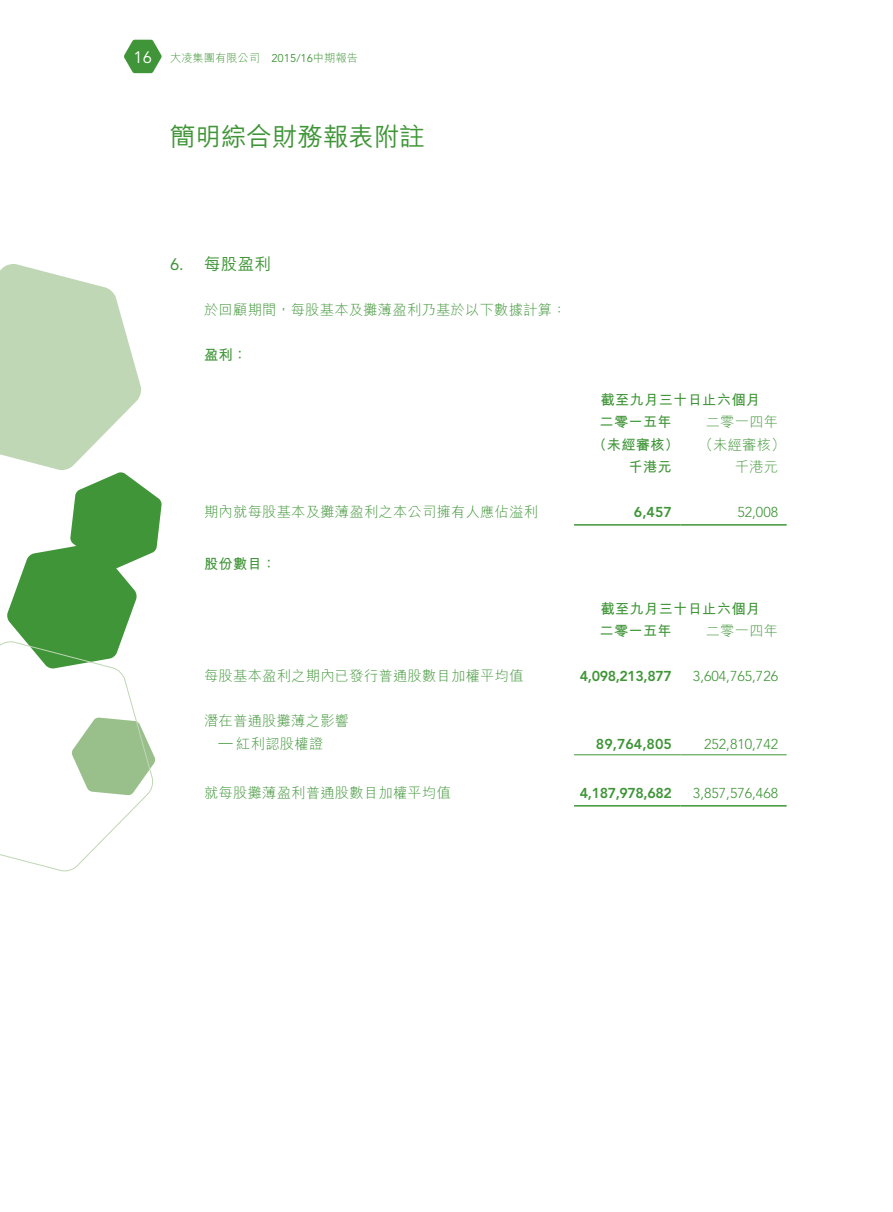
<style>
.page{position:relative;width:893px;height:1212px;background:#fff}
.page>*{position:absolute;margin:0;border:0;box-sizing:border-box;transform-origin:0 0}
.t1{font:500 25.5px "M Hei HK";color:#3f9537}
._01_H1{font:500 16.5px "M Hei HK";color:#3f9537}
._50_Table_txt{font:300 14.25px "M Hei HK";letter-spacing:.02em;color:#3f9537}
._50_Table_txt-2{font:700 14.25px "M Hei HK";letter-spacing:.02em;color:#3f9537}
._50_Table_txt-3{font:300 14.25px "Avenir LT Std";color:#3f9537}
._50_Table_txt-4{font:800 14.25px "Avenir LT Std";letter-spacing:-.03em;color:#3f9537}
._00_txt{font:300 14.25px "M Hei HK";letter-spacing:.02em;color:#3f9537}
._00_txt-2{font:700 14.25px "M Hei HK";color:#3f9537}
.t2{font:300 11.25px "M Hei HK";color:#3f9537}
.s1{font-family:"Avenir LT Std";font-weight:400;font-size:16.5px;color:#fff}
.s2{font-family:"Avenir LT Std";font-weight:400}
.s3{font-family:"Avenir LT Std"}
</style>
<div class="page">
<svg style="left:124px;top:40px;width:38px;height:33px"></svg>
<svg style="left:0;top:264px;width:162px;height:608px"></svg>
<hr style="left:574px;top:524px;width:106px;height:2px;background:#3f9537">
<hr style="left:680px;top:524px;width:107px;height:2px;background:#3f9537">
<hr style="left:574px;top:754px;width:106px;height:1px;background:#3f9537">
<hr style="left:680px;top:754px;width:107px;height:1px;background:#3f9537">
<hr style="left:574px;top:805px;width:106px;height:1px;background:#3f9537">
<hr style="left:680px;top:805px;width:107px;height:1px;background:#3f9537">
<p class="t2" style="left:134px;top:52px;width:226px"><span class="s1">16</span> 大凌集團有限公司 <span class="s2">2015/16</span>中期報告</p>
<h1 class="t1" style="left:170px;top:118px;width:256px">簡明綜合財務報表附註</h1>
<p class="_01_H1" style="left:170px;top:252px;width:103px"><span class="s2">6.</span> 每股盈利</p>
<p class="_00_txt" style="left:204px;top:302px;width:364px">於回顧期間，每股基本及攤薄盈利乃基於以下數據計算：</p>
<p class="_00_txt-2" style="left:204px;top:344px;width:45px">盈利：</p>
<p class="_50_Table_txt-2" style="left:601px;top:389px;width:161px">截至九月三十日止六個月</p>
<p class="_50_Table_txt-2" style="left:599px;top:412px;width:74px">二零一五年</p>
<p class="_50_Table_txt" style="left:706px;top:415px;width:74px">二零一四年</p>
<p class="_50_Table_txt-2" style="left:593px;top:434px;width:88px">（未經審核）</p>
<p class="_50_Table_txt" style="left:699px;top:437px;width:88px">（未經審核）</p>
<p class="_50_Table_txt-2" style="left:628px;top:457px;width:45px">千港元</p>
<p class="_50_Table_txt" style="left:735px;top:460px;width:45px">千港元</p>
<p class="_50_Table_txt" style="left:204px;top:505px;width:336px">期內就每股基本及攤薄盈利之本公司擁有人應佔溢利</p>
<p class="_50_Table_txt-4" style="left:634px;top:504px;width:39px">6,457</p>
<p class="_50_Table_txt-3" style="left:737px;top:504px;width:42px">52,008</p>
<p class="_50_Table_txt-2" style="left:204px;top:553px;width:74px">股份數目：</p>
<p class="_50_Table_txt-2" style="left:601px;top:598px;width:161px">截至九月三十日止六個月</p>
<p class="_50_Table_txt-2" style="left:599px;top:621px;width:74px">二零一五年</p>
<p class="_50_Table_txt" style="left:706px;top:624px;width:74px">二零一四年</p>
<p class="_50_Table_txt" style="left:204px;top:669px;width:321px">每股基本盈利之期內已發行普通股數目加權平均值</p>
<p class="_50_Table_txt-4" style="left:580px;top:668px;width:93px">4,098,213,877</p>
<p class="_50_Table_txt-3" style="left:693px;top:668px;width:87px">3,604,765,726</p>
<p class="_50_Table_txt" style="left:204px;top:714px;width:147px">潛在普通股攤薄之影響</p>
<p class="_50_Table_txt" style="left:218px;top:736px;width:106px"><span class="s3">—</span> 紅利認股權證</p>
<p class="_50_Table_txt-4" style="left:596px;top:735px;width:77px">89,764,805</p>
<p class="_50_Table_txt-3" style="left:704px;top:735px;width:76px">252,810,742</p>
<p class="_50_Table_txt" style="left:204px;top:786px;width:248px">就每股攤薄盈利普通股數目加權平均值</p>
<p class="_50_Table_txt-4" style="left:580px;top:785px;width:93px">4,187,978,682</p>
<p class="_50_Table_txt-3" style="left:693px;top:785px;width:87px">3,857,576,468</p>
</div>
